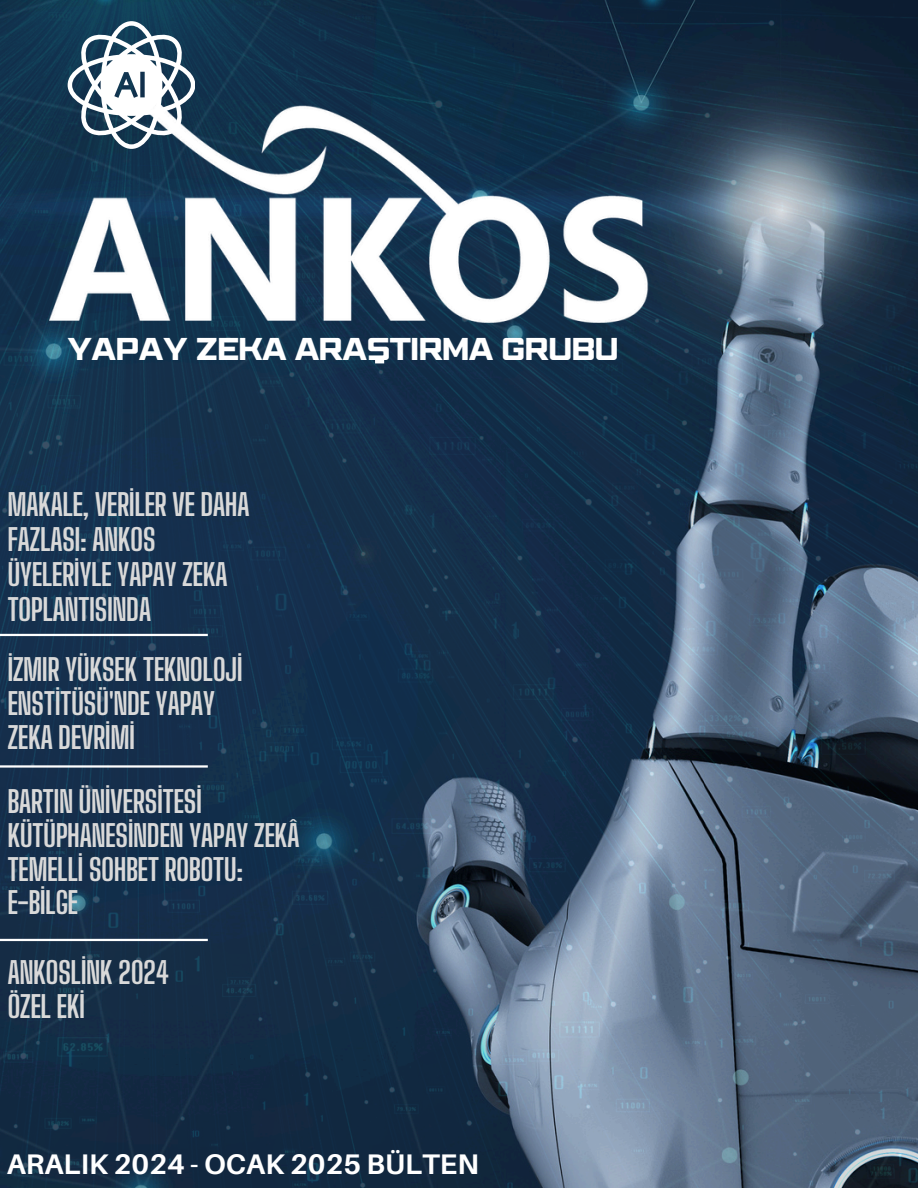
<style>
.page{position:relative;width:918px;height:1188px;background:#fff}
.page>*{position:absolute;margin:0;border:0;box-sizing:border-box;transform-origin:0 0}
.t1{font:700 30px/33.9px "Big Shoulders Display";letter-spacing:-.02em;color:#d9d9d9}
.t2{font:700 28.35px "Aileron";color:#fff}
.t3{font:28.35px "Pattanakarn Bold Wd 6";letter-spacing:-.015em;color:#fff}
</style>
<div class="page">
<img style="left:0;top:0;width:918px;height:1188px">
<img style="left:26px;top:7px;width:634px;height:316px">
<svg style="left:375px;top:359px;width:9px;height:4px"></svg>
<svg style="left:68px;top:21px;width:127px;height:127px"></svg>
<hr style="left:0;top:634px;width:208px;height:2px;background:#fff">
<hr style="left:0;top:765px;width:208px;height:3px;background:#fff">
<hr style="left:0;top:939px;width:208px;height:2px;background:#fff">
<p class="t3" style="left:67px;top:334px;width:553px">YAPAY ZEKA ARASTIRMA GRUBU</p>
<h1 class="t1" style="left:7px;top:487px;width:244px;line-height:35px">MAKALE, VERİLER VE DAHA<br>FAZLASI: ANKOS<br>ÜYELERİYLE YAPAY ZEKA<br>TOPLANTISINDA</h1>
<p class="t1" style="left:7px;top:653px;width:237px">İZMIR YÜKSEK TEKNOLOJİ<br>ENSTİTÜSÜ'NDE YAPAY<br>ZEKA DEVRİMİ</p>
<p class="t1" style="left:7px;top:784px;width:294px">BARTIN ÜNİVERSİTESİ<br>KÜTÜPHANESİNDEN YAPAY ZEKÂ<br>TEMELLİ SOHBET ROBOTU:<br>E-BİLGE</p>
<p class="t1" style="left:7px;top:955px;width:164px">ANKOSLİNK 2024<br>ÖZEL EKİ</p>
<p class="t2" style="left:7px;top:1146px;width:474px">ARALIK 2024 - OCAK 2025 BÜLTEN</p>
</div>
